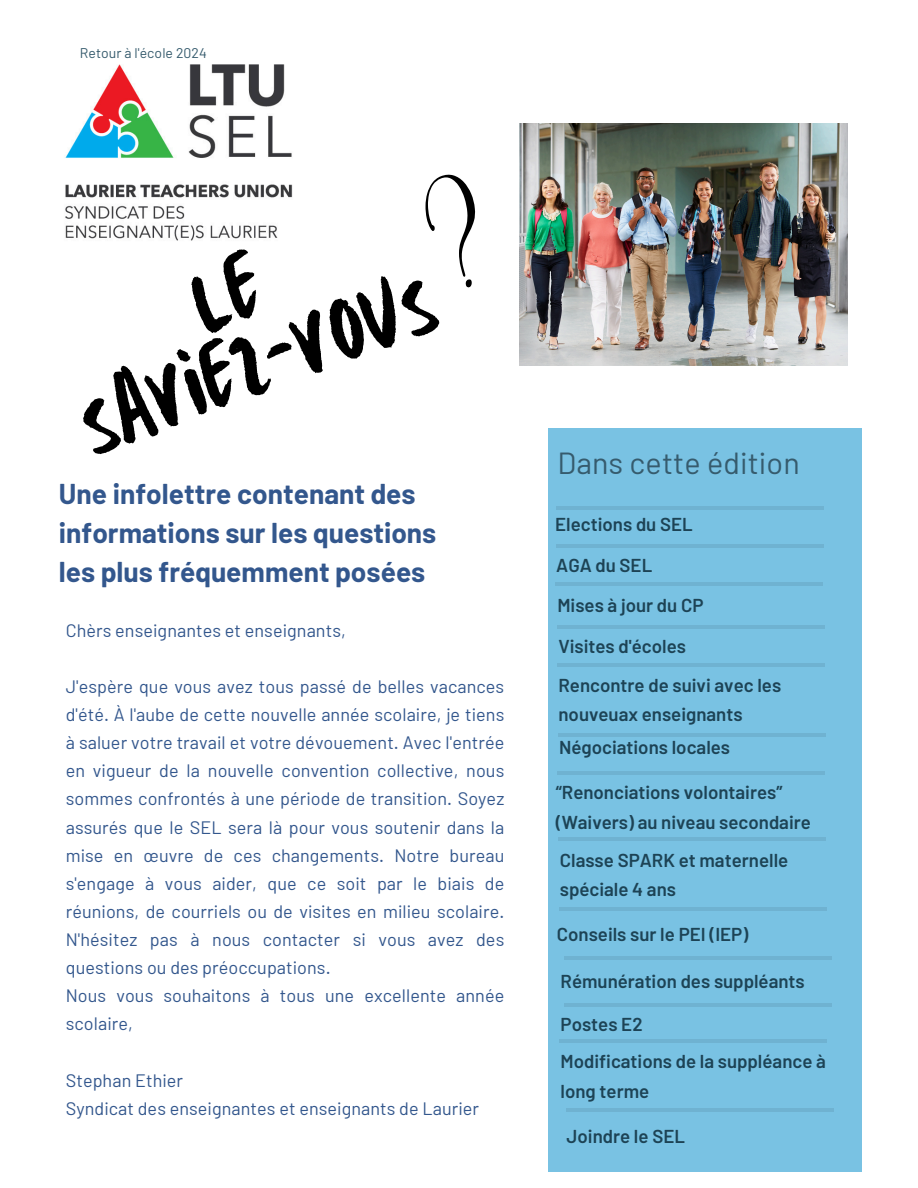
<style>
.page{position:relative;width:918px;height:1188px;background:#fff}
.page>*{position:absolute;margin:0;border:0;box-sizing:border-box;transform-origin:0 0}
.t1{font:99.45px/74.6px "TC Milo Regular";color:#000;text-align:center}
.t2{font:30.45px "Barlow";letter-spacing:.005em;color:#365b6d}
.t3{font:700 28.05px/39.2px "Barlow";color:#33578d}
.t4{font:600 18.75px/29.2px "Barlow";color:#1d4355}
.t5{font:600 18.6px/29.7px "Barlow";color:#1d4355}
.t6{font:18px/28.2px "Barlow";letter-spacing:.005em;color:#33578d}
.t7{font:13.95px "Barlow";letter-spacing:.005em;color:#365b6d}
</style>
<div class="page">
<div style="left:548px;top:428px;width:313px;height:743px;background:#79c2e3"></div>
<img style="left:65px;top:64px;width:228px;height:177px">
<hr style="left:556px;top:545px;width:268px;height:3px;background:#365b6d">
<hr style="left:557px;top:625px;width:268px;height:4px;background:#6fb2d1">
<hr style="left:557px;top:663px;width:268px;height:3px;background:#365b6d">
<hr style="left:558px;top:838px;width:268px;height:3px;background:#365b6d">
<hr style="left:559px;top:907px;width:268px;height:3px;background:#365b6d">
<hr style="left:564px;top:957px;width:267px;height:3px;background:#365b6d">
<hr style="left:558px;top:734px;width:268px;height:3px;background:#365b6d">
<hr style="left:556px;top:506px;width:268px;height:3px;background:#365b6d">
<hr style="left:555px;top:583px;width:268px;height:3px;background:#365b6d">
<hr style="left:557px;top:772px;width:268px;height:3px;background:#365b6d">
<hr style="left:564px;top:1004px;width:267px;height:3px;background:#365b6d">
<hr style="left:567px;top:1109px;width:267px;height:3px;background:#365b6d">
<hr style="left:560px;top:1039px;width:267px;height:3px;background:#365b6d">
<img style="left:520px;top:124px;width:327px;height:242px">
<h4 class="t7" style="left:80px;top:44px;width:128px">Retour à l'école 2024</h4>
<h5 class="t1" style="left:43px;top:319px;width:375px;rotate:-20deg">Le saviez-vous</h5>
<p class="t3" style="left:59px;top:473px;width:379px">Une infolettre contenant des informations sur les questions les plus fréquemment posées</p>
<p class="t6" style="left:66px;top:615px;width:282px">Chèrs enseignantes et enseignants,</p>
<h3 class="t6" style="left:66px;top:672px;width:440px">J'espère que vous avez tous passé de belles vacances d'été. À l'aube de cette nouvelle année scolaire, je tiens à saluer votre travail et votre dévouement. Avec l'entrée en vigueur de la nouvelle convention collective, nous sommes confrontés à une période de transition. Soyez assurés que le SEL sera là pour vous soutenir dans la mise en œuvre de ces changements. Notre bureau s'engage à vous aider, que ce soit par le biais de réunions, de courriels ou de visites en milieu scolaire.<br>N'hésitez pas à nous contacter si vous avez des questions ou des préoccupations.<br>Nous vous souhaitons à tous une excellente année scolaire,</h3>
<h4 class="t6" style="left:66px;top:1065px;width:415px">Stephan Ethier<br>Syndicat des enseignantes et enseignants de Laurier</h4>
<p class="t2" style="left:557px;top:444px;width:244px">Dans cette édition</p>
<h1 class="t5" style="left:555px;top:509px;width:139px">Elections du SEL</h1>
<h4 class="t5" style="left:556px;top:550px;width:98px">AGA du SEL</h4>
<h4 class="t4" style="left:557px;top:590px;width:148px">Mises à jour du CP</h4>
<h4 class="t5" style="left:558px;top:630px;width:129px">Visites d'écoles</h4>
<h4 class="t5" style="left:559px;top:669px;width:224px">Rencontre de suivi avec les nouveuax enseignants</h4>
<h4 class="t5" style="left:559px;top:732px;width:173px">Négociations locales</h4>
<h4 class="t5" style="left:556px;top:777px;width:257px">“Renonciations volontaires” (Waivers) au niveau secondaire</h4>
<h4 class="t4" style="left:560px;top:845px;width:230px">Classe SPARK et maternelle spéciale 4 ans</h4>
<h4 class="t5" style="left:557px;top:919px;width:193px">Conseils sur le PEI (IEP)</h4>
<h4 class="t5" style="left:561px;top:965px;width:246px">Rémunération des suppléants</h4>
<h4 class="t5" style="left:561px;top:1009px;width:84px">Postes E2</h4>
<h2 class="t5" style="left:561px;top:1046px;width:267px">Modifications de la suppléance à long terme</h2>
<h5 class="t5" style="left:567px;top:1120px;width:120px">Joindre le SEL</h5>
</div>
